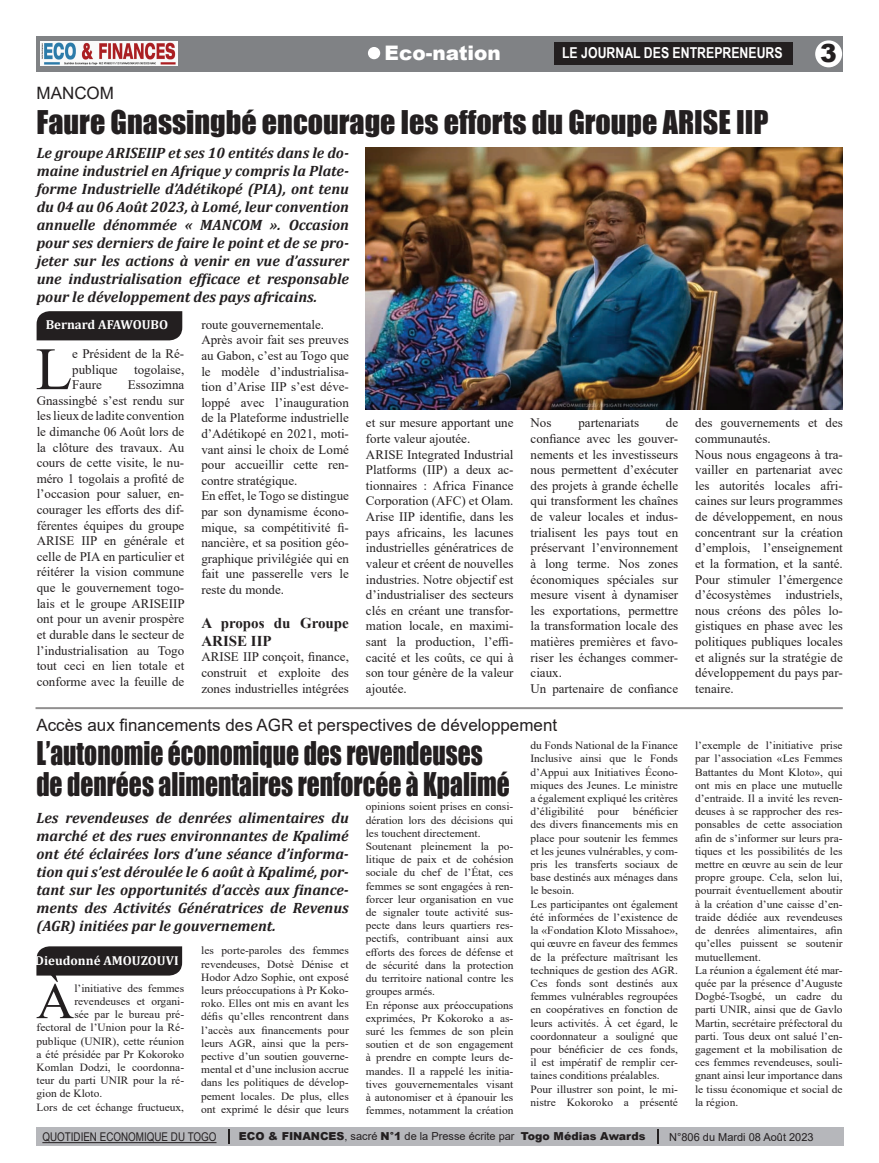
<style>
.page{position:relative;width:879px;height:1163px;background:#fff}
.page>*{position:absolute;margin:0;border:0;box-sizing:border-box;transform-origin:0 0}
.t1{font:60.1px "Times New Roman";color:#231f20}
.t2{font:50.9px "Times New Roman";color:#231f20;scale:1.04 1}
.t3{font:30px/31px "Impact";color:#231f20;scale:.85 1}
.t4{font:30px "Impact";color:#231f20}
.t5{font:900 25px "Arial";color:#231f20}
.t6{font:900 20px "Arial";color:#fff}
.t7{font:17px "Arial";color:#231f20}
.t8{font:italic 700 15px/18px "Cambria";color:#231f20;text-align:justify}
.t9{font:700 15px "Arial Narrow";color:#fff}
.t10{font:700 15px/18px "Times New Roman";color:#231f20}
.t11{font:13px/15.6px "Times New Roman";color:#231f20}
.t12{font:700 13px "Cambria";color:#fff}
.t13{font:12px "Arial Narrow";color:#231f20}
.t14{font:11px/13.2px "Times New Roman";color:#231f20;scale:1.04 1}
.t15{font:900 11px "Arial";color:#231f20}
.t16{font:11px "Arial";color:#231f20}
.s1{font-weight:400}
</style>
<div class="page">
<div style="left:36px;top:36px;width:807px;height:36px;background:#808285"></div>
<div style="left:554px;top:42px;width:238px;height:22px;background:#231f20"></div>
<div style="left:815px;top:40px;width:27px;height:27px;background:#fff;border-radius:50%"></div>
<img style="left:40px;top:42px;width:137px;height:24px">
<div style="left:36px;top:1127px;width:807px;height:18px;background:#b6b7bb"></div>
<hr style="left:42px;top:1141px;width:174px;height:1px;background:#231f20">
<svg style="left:228px;top:1129px;width:2px;height:14px"></svg>
<svg style="left:657px;top:1129px;width:2px;height:14px"></svg>
<div style="left:368px;top:47px;width:12px;height:12px;background:#fff;border-radius:50%"></div>
<div style="left:37px;top:311px;width:145px;height:29px;background:#231f20"></div>
<div style="left:36px;top:946px;width:146px;height:29px;background:#231f20"></div>
<hr style="left:36px;top:707px;width:807px;height:2px;background:#231f20">
<img style="left:366px;top:147px;width:477px;height:263px">
<h3 class="t7" style="left:37px;top:81px;width:79px">MANCOM</h3>
<h3 class="t6" style="left:385px;top:39px;width:118px">Eco-nation</h3>
<h3 class="t9" style="left:562px;top:41px;width:222px">LE JOURNAL DES ENTREPRENEURS</h3>
<h3 class="t4" style="left:37px;top:99px;width:733px">Faure Gnassingbé encourage les efforts du Groupe ARISE IIP</h3>
<p class="t8" style="left:37px;top:143px;width:314px">Le groupe ARISEIIP et ses 10 entités dans le do&shy;maine industriel en Afrique y compris la Plate&shy;forme Industrielle d’Adétikopé (PIA), ont tenu du 04 au 06 Août 2023, à Lomé, leur convention annuelle dénommée « MANCOM ». Occasion pour ses derniers de faire le point et de se pro&shy;jeter sur les actions à venir en vue d’assurer une industrialisation efficace et responsable pour le développement des pays africains.</p>
<h3 class="t5" style="left:820px;top:34px;width:18px">3</h3>
<p class="t12" style="left:46px;top:316px;width:124px">Bernard AFAWOUBO</p>
<h1 class="t1" style="left:35px;top:326px;width:38px">L</h1>
<p class="t11" style="left:72px;top:345px;width:114px">e Président de la Ré&shy;publique</p>
<p class="t11" style="left:134px;top:361px;width:52px">togolaise,</p>
<p class="t11" style="left:37px;top:376px;width:150px;text-align:justify;text-indent:91px">Essozimna Gnassingbé s’est rendu sur les lieux de ladite convention le dimanche 06 Août lors de la clôture des travaux. Au cours de cette visite, le nu&shy;méro 1 togolais a profité de l’occasion pour saluer, en&shy;courager les efforts des dif&shy;férentes équipes du groupe ARISE IIP en générale et celle de PIA en particulier et réitérer la vision commune que le gouvernement togo&shy;lais et le groupe ARISEIIP ont pour un avenir prospère et durable dans le secteur de l’industrialisation au Togo tout ceci en lien totale et conforme avec la feuille de</p>
<p class="t11" style="left:72px;top:376px;width:31px">Faure</p>
<p class="t11" style="left:201px;top:316px;width:149px">route gouvernementale.<br>Après avoir fait ses preuves au Gabon, c’est au Togo que le modèle d’industrialisa&shy;tion d’Arise IIP s’est déve&shy;loppé avec l’inauguration de la Plateforme industrielle d’Adétikopé en 2021, moti&shy;vant ainsi le choix de Lomé pour accueillir cette ren&shy;contre stratégique.<br>En effet, le Togo se distingue par son dynamisme écono&shy;mique, sa compétitivité fi&shy;nancière, et sa position géo&shy;graphique privilégiée qui en fait une passerelle vers le reste du monde.</p>
<h3 class="t10" style="left:201px;top:613px;width:149px">A propos du Groupe<br>ARISE IIP</h3>
<p class="t11" style="left:201px;top:648px;width:149px;text-align:justify">ARISE IIP conçoit, finance, construit et exploite des zones industrielles intégrées</p>
<p class="t11" style="left:366px;top:415px;width:149px">et sur mesure apportant une forte valeur ajoutée.<br>ARISE Integrated Industrial<br>Platforms (IIP) a deux ac&shy;tionnaires : Africa Finance<br>Corporation (AFC) et Olam.<br>Arise IIP identifie, dans les pays africains, les lacunes industrielles génératrices de valeur et créent de nouvelles industries. Notre objectif est d’industrialiser des secteurs clés en créant une transfor&shy;mation locale, en maximi&shy;sant la production, l’effi&shy;cacité et les coûts, ce qui à son tour génère de la valeur ajoutée.</p>
<p class="t11" style="left:530px;top:415px;width:22px">Nos</p>
<p class="t11" style="left:578px;top:415px;width:62px">partenariats</p>
<p class="t11" style="left:530px;top:415px;width:149px;text-indent:135px">de confiance avec les gouver&shy;nements et les investisseurs nous permettent d’exécuter des projets à grande échelle qui transforment les chaînes de valeur locales et indus&shy;trialisent les pays tout en préservant l’environnement à long terme. Nos zones économiques spéciales sur mesure visent à dynamiser les exportations, permettre la transformation locale des matières premières et favo&shy;riser les échanges commer&shy;ciaux.<br>Un partenaire de confiance</p>
<p class="t11" style="left:695px;top:415px;width:149px">des gouvernements et des communautés.<br>Nous nous engageons à tra&shy;vailler en partenariat avec les autorités locales afri&shy;caines sur leurs programmes de développement, en nous concentrant sur la création d’emplois, l’enseignement et la formation, et la santé.<br>Pour stimuler l’émergence d’écosystèmes industriels, nous créons des pôles lo&shy;gistiques en phase avec les politiques publiques locales et alignés sur la stratégie de développement du pays par&shy;tenaire.</p>
<h3 class="t7" style="left:36px;top:713px;width:522px">Accès aux financements des AGR et perspectives de développement</h3>
<h3 class="t3" style="left:36px;top:737px;width:558px">L’autonomie économique des revendeuses de denrées alimentaires renforcée à Kpalimé</h3>
<p class="t8" style="left:37px;top:808px;width:314px">Les revendeuses de denrées alimentaires du marché et des rues environnantes de Kpalimé ont été éclairées lors d’une séance d’informa&shy;tion qui s’est déroulée le 6 août à Kpalimé, por&shy;tant sur les opportunités d’accès aux finance&shy;ments des Activités Génératrices de Revenus (AGR) initiées par le gouvernement.</p>
<p class="t12" style="left:35px;top:950px;width:145px">Dieudonné AMOUZOUVI</p>
<h2 class="t2" style="left:36px;top:965px;width:38px">À</h2>
<p class="t14" style="left:74px;top:980px;width:107px">l’initiative des femmes</p>
<p class="t14" style="left:74px;top:994px;width:107px">revendeuses et organi-</p>
<p class="t14" style="left:74px;top:1007px;width:107px">sée par le bureau pré-</p>
<p class="t14" style="left:37px;top:1020px;width:143px">fectoral de l’Union pour la Ré-</p>
<p class="t14" style="left:37px;top:1033px;width:143px">publique (UNIR), cette réunion</p>
<p class="t14" style="left:37px;top:1046px;width:143px">a été présidée par Pr Kokoroko</p>
<p class="t14" style="left:37px;top:1060px;width:143px">Komlan Dodzi, le coordonna-</p>
<p class="t14" style="left:37px;top:1073px;width:143px">teur du parti UNIR pour la ré-</p>
<p class="t14" style="left:37px;top:1086px;width:65px">gion de Kloto.</p>
<p class="t14" style="left:37px;top:1099px;width:143px">Lors de cet échange fructueux,</p>
<p class="t14" style="left:201px;top:943px;width:143px;text-align:justify">les porte-paroles des femmes revendeuses, Dotsè Dénise et Hodor Adzo Sophie, ont exposé leurs préoccupations à Pr Koko&shy;roko. Elles ont mis en avant les défis qu’elles rencontrent dans l’accès aux financements pour leurs AGR, ainsi que la pers&shy;pective d’un soutien gouverne&shy;mental et d’une inclusion accrue dans les politiques de dévelop&shy;pement locales. De plus, elles ont exprimé le désir que leurs</p>
<p class="t14" style="left:366px;top:799px;width:143px">opinions soient prises en consi&shy;dération lors des décisions qui les touchent directement.<br>Soutenant pleinement la po&shy;litique de paix et de cohésion sociale du chef de l’État, ces femmes se sont engagées à ren&shy;forcer leur organisation en vue de signaler toute activité sus&shy;pecte dans leurs quartiers res&shy;pectifs, contribuant ainsi aux efforts des forces de défense et de sécurité dans la protection du territoire national contre les groupes armés.<br>En réponse aux préoccupations exprimées, Pr Kokoroko a as&shy;suré les femmes de son plein soutien et de son engagement à prendre en compte leurs de&shy;mandes. Il a rappelé les initia&shy;tives gouvernementales visant à autonomiser et à épanouir les femmes, notamment la création</p>
<p class="t14" style="left:530px;top:738px;width:143px;text-align:justify">du Fonds National de la Finance Inclusive ainsi que le Fonds d’Appui aux Initiatives Écono&shy;miques des Jeunes. Le ministre a également expliqué les critères d’éligibilité</p>
<p class="t14" style="left:530px;top:804px;width:143px;text-indent:102px">bénéficier des divers financements mis en place pour soutenir les femmes et les jeunes vulnérables, y com&shy;pris les transferts sociaux de base destinés aux ménages dans le besoin.<br>Les participantes ont également été informées de l’existence de la «Fondation Kloto Missahoe», qui œuvre en faveur des femmes de la préfecture maîtrisant les techniques de gestion des AGR.<br>Ces fonds sont destinés aux femmes vulnérables regroupées en coopératives en fonction de leurs activités. À cet égard, le coordonnateur a souligné que pour bénéficier de ces fonds, il est impératif de remplir cer&shy;taines conditions préalables.<br>Pour illustrer son point, le mi&shy;nistre Kokoroko a présenté</p>
<p class="t14" style="left:598px;top:804px;width:22px">pour</p>
<p class="t14" style="left:695px;top:738px;width:143px">l’exemple de l’initiative prise par l’association «Les Femmes<br>Battantes du Mont Kloto», qui ont mis en place une mutuelle d’entraide. Il a invité les reven&shy;deuses à se rapprocher des res&shy;ponsables de cette association afin de s’informer sur leurs pra&shy;tiques et les possibilités de les mettre en œuvre au sein de leur propre groupe. Cela, selon lui, pourrait éventuellement aboutir à la création d’une caisse d’en&shy;traide dédiée aux revendeuses de denrées alimentaires, afin qu’elles puissent se soutenir mutuellement.<br>La réunion a également été mar&shy;quée par la présence d’Auguste<br>Dogbé-Tsogbé, un cadre du parti UNIR, ainsi que de Gavlo<br>Martin, secrétaire préfectoral du parti. Tous deux ont salué l’en&shy;gagement et la mobilisation de ces femmes revendeuses, souli&shy;gnant ainsi leur importance dans le tissu économique et social de la région.</p>
<p class="t13" style="left:42px;top:1128px;width:176px">QUOTIDIEN ECONOMIQUE DU TOGO</p>
<p class="t15" style="left:239px;top:1128px;width:408px">ECO &amp; FINANCES<span class="s1">, sacré</span> N°1 <span class="s1">de la Presse écrite par</span> Togo Médias Awards</p>
<p class="t16" style="left:669px;top:1129px;width:146px">N°806 du Mardi 08 Août 2023</p>
</div>
